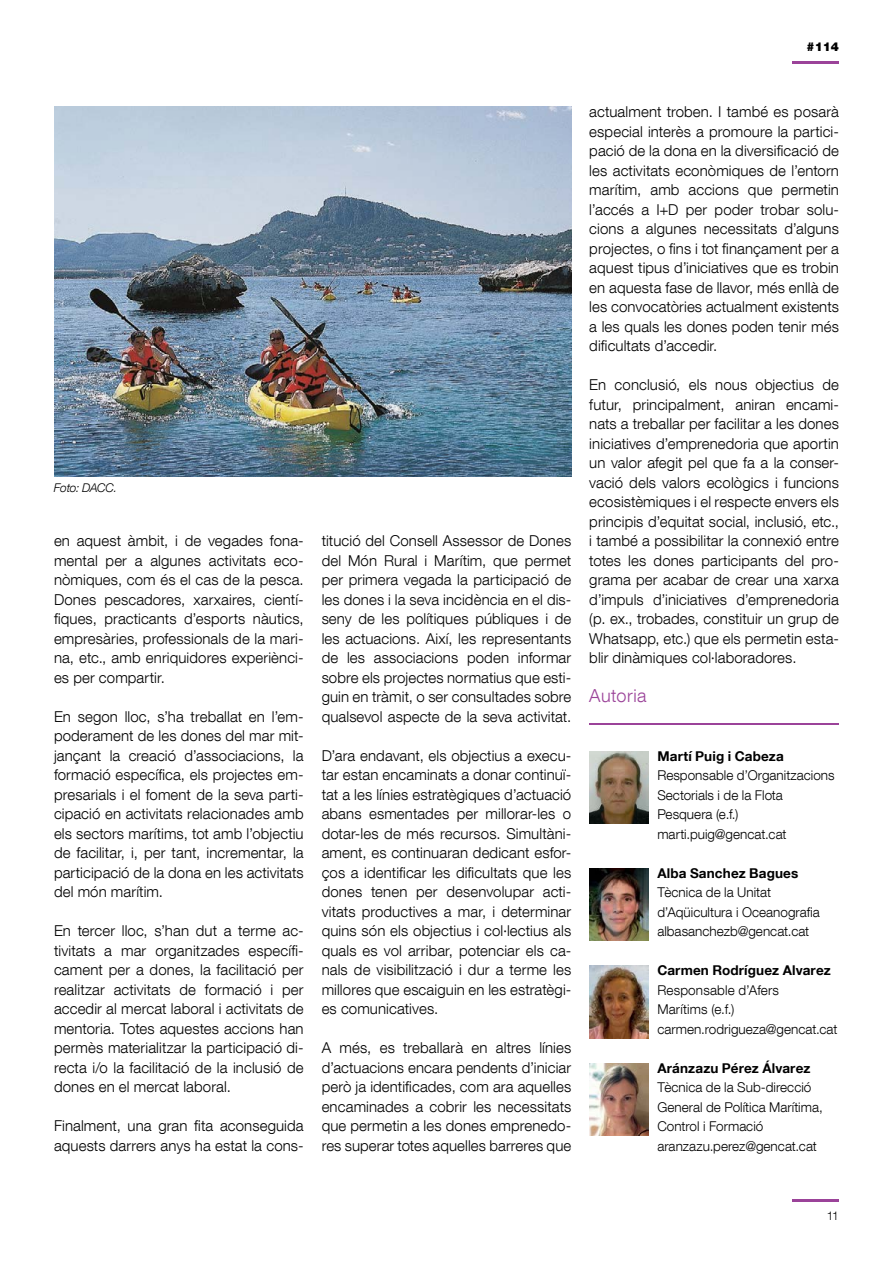
<style>
.page{position:relative;width:893px;height:1263px;background:#fff}
.page>*{position:absolute;margin:0;border:0;box-sizing:border-box;transform-origin:0 0}
.t1{font:300 18px "Helvetica Neue LT Com";letter-spacing:.03em;color:#9b4399}
.t2{font:300 15px/19.5px "Helvetica Neue LT Com";letter-spacing:.01em;color:#000;text-align:justify}
.t3{font:300 13.5px/19.5px "Helvetica Neue LT Com";color:#000}
.t4{font:700 13.5px "Helvetica Neue LT Com";letter-spacing:.01em;color:#000}
.t5{font:900 12.15px "Helvetica Neue LT Com";color:#000}
.t6{font:italic 300 12px "Helvetica Neue LT Com";letter-spacing:-.02em;color:#000}
.t7{font:300 12px "Helvetica Neue LT Com";color:#000}
</style>
<div class="page">
<hr style="left:589px;top:724px;width:250px;height:1px;background:#9b4399">
<img style="left:589px;top:1063px;width:60px;height:72px">
<img style="left:589px;top:751px;width:60px;height:73px">
<img style="left:54px;top:106px;width:517px;height:370px">
<img style="left:589px;top:868px;width:60px;height:73px">
<img style="left:589px;top:966px;width:60px;height:72px">
<hr style="left:792px;top:1199px;width:47px;height:3px;background:#9b4399">
<hr style="left:792px;top:61px;width:47px;height:3px;background:#9b4399">
<p class="t5" style="left:807px;top:40px;width:34px">#114</p>
<p class="t6" style="left:54px;top:480px;width:65px">Foto: DACC.</p>
<p class="t2" style="left:54px;top:531px;width:251px">en aquest àmbit, i de vegades fona&shy;mental per a algunes activitats eco&shy;nòmiques, com és el cas de la pesca.<br>Dones pescadores, xarxaires, cientí&shy;fiques, practicants d’esports nàutics, empresàries, professionals de la mari&shy;na, etc., amb enriquidores experiènci&shy;es per compartir.</p>
<p class="t2" style="left:54px;top:706px;width:251px">En segon lloc, s’ha treballat en l’em&shy;poderament de les dones del mar mit&shy;jançant la creació d’associacions, la formació específica, els projectes em&shy;presarials i el foment de la seva parti&shy;cipació en activitats relacionades amb els sectors marítims, tot amb l’objectiu de facilitar, i, per tant, incrementar, la participació de la dona en les activitats del món marítim.</p>
<p class="t2" style="left:54px;top:921px;width:251px">En tercer lloc, s’han dut a terme ac&shy;tivitats a mar organitzades específi&shy;cament per a dones, la facilitació per realitzar activitats de formació i per accedir al mercat laboral i activitats de mentoria. Totes aquestes accions han permès materialitzar la participació di&shy;recta i/o la facilitació de la inclusió de dones en el mercat laboral.</p>
<p class="t2" style="left:54px;top:1116px;width:251px">Finalment, una gran fita aconseguida aquests darrers anys ha estat la cons-</p>
<p class="t2" style="left:322px;top:531px;width:251px">titució del Consell Assessor de Dones del Món Rural i Marítim, que permet per primera vegada la participació de les dones i la seva incidència en el dis&shy;seny de les polítiques públiques i de les actuacions. Així, les representants de les associacions poden informar sobre els projectes normatius que esti&shy;guin en tràmit, o ser consultades sobre qualsevol aspecte de la seva activitat.</p>
<p class="t2" style="left:322px;top:745px;width:251px">D’ara endavant, els objectius a execu&shy;tar estan encaminats a donar continuï&shy;tat a les línies estratègiques d’actuació abans esmentades per millorar-les o dotar-les de més recursos. Simultàni&shy;ament, es continuaran dedicant esfor&shy;ços a identificar les dificultats que les dones tenen per desenvolupar acti&shy;vitats productives a mar, i determinar quins són els objectius i col·lectius als quals es vol arribar, potenciar els ca&shy;nals de visibilització i dur a terme les millores que escaiguin en les estratègi&shy;es comunicatives.</p>
<p class="t2" style="left:322px;top:1038px;width:251px">A més, es treballarà en altres línies d’actuacions encara pendents d’iniciar però ja identificades, com ara aquelles encaminades a cobrir les necessitats que permetin a les dones emprenedo&shy;res superar totes aquelles barreres que</p>
<p class="t2" style="left:589px;top:102px;width:251px">actualment troben. I també es posarà especial interès a promoure la partici&shy;pació de la dona en la diversificació de les activitats econòmiques de l’entorn marítim, amb accions que permetin l’accés a I+D per poder trobar solu&shy;cions a algunes necessitats d’alguns projectes, o fins i tot finançament per a aquest tipus d’iniciatives que es trobin en aquesta fase de llavor, més enllà de les convocatòries actualment existents a les quals les dones poden tenir més dificultats d’accedir.</p>
<p class="t2" style="left:589px;top:375px;width:251px">En conclusió, els nous objectius de futur, principalment, aniran encami&shy;nats a treballar per facilitar a les dones iniciatives d’emprenedoria que aportin un valor afegit pel que fa a la conser&shy;vació dels valors ecològics i funcions ecosistèmiques i el respecte envers els principis d’equitat social, inclusió, etc., i també a possibilitar la connexió entre totes les dones participants del pro&shy;grama per acabar de crear una xarxa d’impuls d’iniciatives d’emprenedoria (p. ex., trobades, constituir un grup de Whatsapp, etc.) que els permetin esta&shy;blir dinàmiques col·laboradores.</p>
<p class="t1" style="left:589px;top:685px;width:59px">Autoria</p>
<p class="t4" style="left:657px;top:747px;width:128px">Martí Puig i Cabeza</p>
<p class="t3" style="left:657px;top:765px;width:179px">Responsable d’Organitzacions<br>Sectorials i de la Flota<br>Pesquera (e.f.)</p>
<p class="t3" style="left:657px;top:824px;width:131px">marti.puig@gencat.cat</p>
<p class="t4" style="left:657px;top:864px;width:143px">Alba Sanchez Bagues</p>
<p class="t3" style="left:657px;top:882px;width:164px">Tècnica de la Unitat d’Aqüicultura i Oceanografia</p>
<p class="t3" style="left:657px;top:921px;width:153px">albasanchezb@gencat.cat</p>
<p class="t4" style="left:657px;top:962px;width:175px">Carmen Rodríguez Alvarez</p>
<p class="t3" style="left:657px;top:980px;width:123px">Responsable d’Afers</p>
<p class="t3" style="left:657px;top:999px;width:78px">Marítims (e.f.)</p>
<p class="t3" style="left:657px;top:1019px;width:182px">carmen.rodrigueza@gencat.cat</p>
<p class="t4" style="left:657px;top:1059px;width:155px">Aránzazu Pérez Álvarez</p>
<p class="t3" style="left:657px;top:1077px;width:167px">Tècnica de la Sub-direcció<br>General de Política Marítima,<br>Control i Formació</p>
<p class="t3" style="left:657px;top:1136px;width:161px">aranzazu.perez@gencat.cat</p>
<p class="t7" style="left:827px;top:1208px;width:14px">11</p>
</div>
